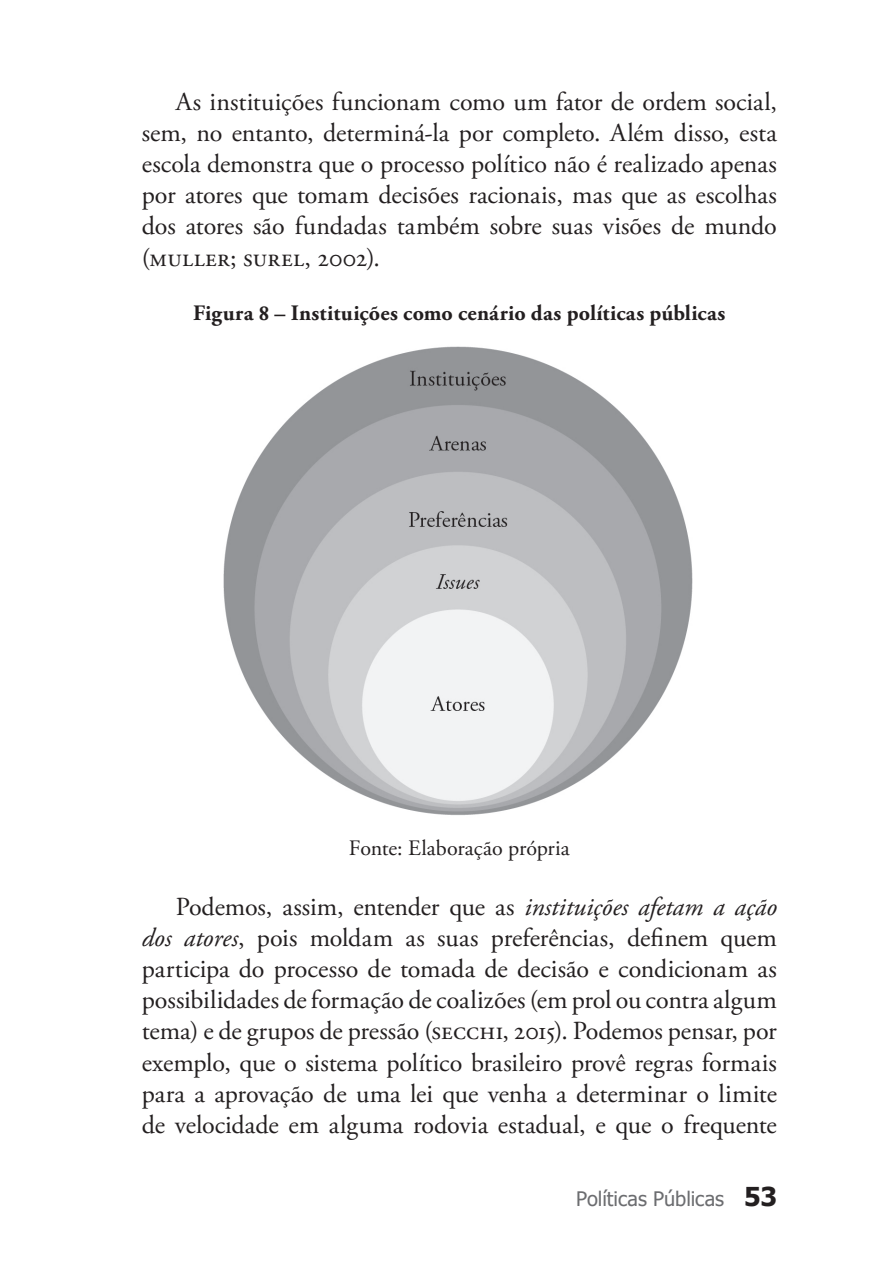
<style>
.page{position:relative;width:879px;height:1276px;background:#fff}
.page>*{position:absolute;margin:0;border:0;box-sizing:border-box;transform-origin:0 0}
.t1{font:26px/31.2px "Adobe Garamond Pro";color:#231f20;text-align:justify}
.t2{font:700 22px "Adobe Garamond Pro";letter-spacing:.01em;color:#231f20}
.t3{font:22px "Adobe Garamond Pro";letter-spacing:-.005em;color:#231f20}
.t4{font:20px "Tahoma";color:#6c6d70}
.s1{font-style:italic}
.s2{font-weight:700;font-size:26px;color:#231f20}
</style>
<div class="page">
<img style="left:223px;top:346px;width:470px;height:469px">
<p class="t1" style="left:142px;top:87px;width:637px;text-indent:34px">As instituições funcionam como um fator de ordem social, sem, no entanto, determiná-la por completo. Além disso, esta escola demonstra que o processo político não é realizado apenas por atores que tomam decisões racionais, mas que as escolhas dos atores são fundadas também sobre suas visões de mundo (MULLER; SUREL, 2002).</p>
<p class="t2" style="left:193px;top:301px;width:534px">Figura 8 – Instituições como cenário das políticas públicas</p>
<p class="t3" style="left:349px;top:835px;width:222px">Fonte: Elaboração própria</p>
<p class="t1" style="left:142px;top:891px;width:637px;text-indent:34px">Podemos, assim, entender que as <span class="s1">instituições afetam a ação dos atores</span>, pois moldam as suas preferências, definem quem participa do processo de tomada de decisão e condicionam as possibilidades de formação de coalizões (em prol ou contra algum tema) e de grupos de pressão (SECCHI, 2015). Podemos pensar, por exemplo, que o sistema político brasileiro provê regras formais para a aprovação de uma lei que venha a determinar o limite de velocidade em alguma rodovia estadual, e que o frequente</p>
<p class="t4" style="left:576px;top:1185px;width:202px">Políticas Públicas <span class="s2">53</span></p>
</div>
